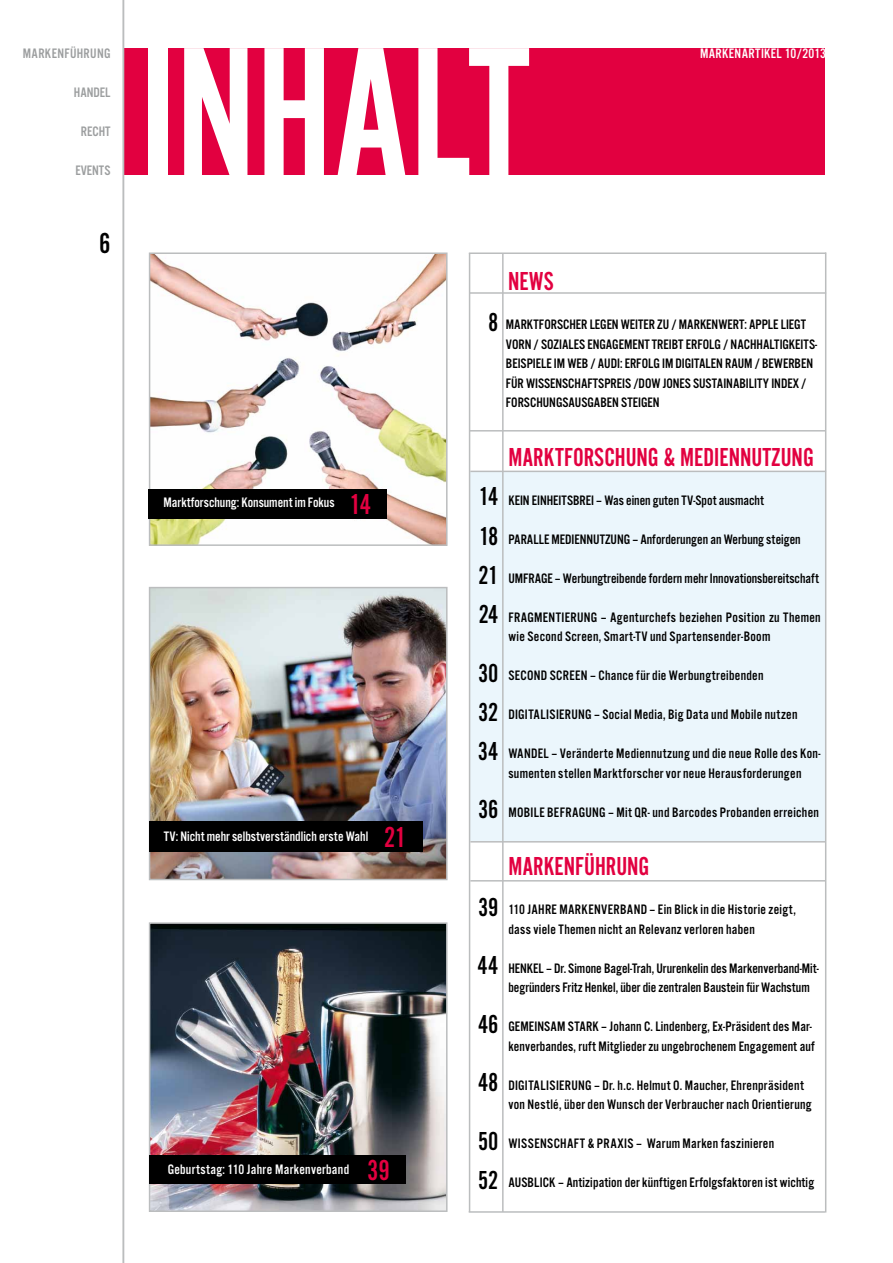
<style>
.page{position:relative;width:893px;height:1263px;background:#fff}
.page>*{position:absolute;margin:0;border:0;box-sizing:border-box;transform-origin:0 0}
.t1{font:191.1px "Alternate Got No 2 D";color:#fff}
.t2{font:30px "Alternate Got No 2 D";color:#000}
.t3{font:27px "Alternate Got No 2 D";color:#e20040}
.t4{font:27px/58.5px "Alternate Got No 2 D";color:#000;text-align:justify}
.t5{font:14.25px/19.5px "Alternate Got No 3 D";letter-spacing:.02em;color:#000}
.t6{font:14.25px/19.5px "Alternate Got No 3 D";color:#000}
.t7{font:14.25px "Alternate Got No 3 D";color:#fff}
.t8{font:14.25px "Alternate Got No 3 D";letter-spacing:.02em;color:#fff}
.t9{font:14.25px "Alternate Got No 3 D";letter-spacing:.01em;color:#9c9e9f}
.s1{font-family:"Alternate Got No 2 D";font-size:30px;color:#e20040}
</style>
<div class="page">
<div style="left:123px;top:48px;width:702px;height:127px;background:#e20040"></div>
<div style="left:469px;top:472px;width:356px;height:369px;background:#ebf6fc"></div>
<img style="left:152px;top:925px;width:293px;height:284px">
<div style="left:149px;top:922px;width:299px;height:290px;border:2px solid #bbbdbe"></div>
<img style="left:152px;top:255px;width:293px;height:288px">
<div style="left:149px;top:252px;width:299px;height:294px;border:2px solid #bbbdbe"></div>
<img style="left:152px;top:590px;width:293px;height:287px">
<div style="left:149px;top:587px;width:299px;height:293px;border:2px solid #bbbdbe"></div>
<div style="left:149px;top:489px;width:238px;height:30px;background:#000"></div>
<hr style="left:470px;top:292px;width:356px;height:2px;background:#bbbdbe">
<hr style="left:470px;top:880px;width:356px;height:1px;background:#bbbdbe">
<hr style="left:470px;top:841px;width:356px;height:1px;background:#bbbdbe">
<hr style="left:469px;top:1211px;width:356px;height:2px;background:#bbbdbe">
<hr style="left:469px;top:252px;width:357px;height:2px;background:#bbbdbe">
<hr style="left:469px;top:253px;width:1px;height:959px;background:#bbbdbe">
<hr style="left:470px;top:430px;width:356px;height:1px;background:#bbbdbe">
<hr style="left:470px;top:471px;width:356px;height:1px;background:#bbbdbe">
<hr style="left:502px;top:253px;width:2px;height:959px;background:#bbbdbe">
<div style="left:149px;top:1155px;width:257px;height:29px;background:#000"></div>
<div style="left:149px;top:821px;width:273px;height:31px;background:#000"></div>
<hr style="left:123px;top:0;width:1px;height:1263px;background:#bbbdbe">
<hr style="left:825px;top:252px;width:1px;height:960px;background:#bbbdbe">
<p class="t9" style="left:23px;top:46px;width:89px">MARKENFÜHRUNG</p>
<p class="t9" style="left:74px;top:85px;width:38px">HANDEL</p>
<p class="t9" style="left:81px;top:124px;width:31px">RECHT</p>
<p class="t9" style="left:75px;top:163px;width:37px">EVENTS</p>
<h2 class="t2" style="left:99px;top:227px;width:13px">6</h2>
<h1 class="t1" style="left:139px;top:14px;width:392px">INHALT</h1>
<p class="t7" style="left:700px;top:46px;width:8px">markenart</p>
<p class="t7" style="left:761px;top:46px;width:66px">ikel 10/2013</p>
<p class="t7" style="left:164px;top:495px;width:209px">Marktforschung: Konsument im Fokus <span class="s1">14</span></p>
<p class="t7" style="left:164px;top:829px;width:244px">TV: Nicht mehr selbstverständlich erste Wahl <span class="s1">21</span></p>
<p class="t8" style="left:168px;top:1162px;width:224px">Geburtstag: 110 Jahre Markenverband <span class="s1">39</span></p>
<h3 class="t4" style="left:488px;top:293px;width:12px">8</h3>
<h3 class="t3" style="left:508px;top:267px;width:47px">NEWS</h3>
<p class="t5" style="left:506px;top:315px;width:16px">Marktforscher</p>
<p class="t5" style="left:590px;top:315px;width:7px">legen</p>
<p class="t5" style="left:621px;top:315px;width:74px">weiter zu / Markenwert</p>
<p class="t5" style="left:744px;top:315px;width:18px">: Apple</p>
<p class="t5" style="left:781px;top:315px;width:15px">liegt</p>
<p class="t5" style="left:506px;top:334px;width:8px">vorn</p>
<p class="t5" style="left:534px;top:334px;width:36px">/ Soziales</p>
<p class="t5" style="left:587px;top:334px;width:13px">Engagement</p>
<p class="t5" style="left:652px;top:334px;width:46px">treibt Erfolg</p>
<p class="t5" style="left:723px;top:334px;width:22px">/ Nachhalt</p>
<p class="t5" style="left:780px;top:334px;width:39px">igkeits-</p>
<p class="t6" style="left:506px;top:354px;width:131px">beispiele im Web / Audi: Erfolg</p>
<p class="t5" style="left:662px;top:354px;width:39px">im digitalen</p>
<p class="t5" style="left:725px;top:354px;width:45px">Raum / Bewer</p>
<p class="t5" style="left:795px;top:354px;width:13px">ben</p>
<p class="t5" style="left:506px;top:373px;width:40px">für Wissenschaftspre</p>
<p class="t5" style="left:622px;top:373px;width:52px">is /Dow Jones</p>
<p class="t5" style="left:693px;top:373px;width:13px">Susta</p>
<p class="t6" style="left:723px;top:373px;width:55px">inability Index</p>
<p class="t5" style="left:801px;top:373px;width:7px">/</p>
<p class="t5" style="left:506px;top:393px;width:13px">Forschungsausga</p>
<p class="t5" style="left:600px;top:393px;width:48px">ben steigen</p>
<h3 class="t4" style="left:478px;top:476px;width:22px;line-height:39.5px">14<br>18<br>21<br>24</h3>
<h3 class="t4" style="left:478px;top:653px;width:22px;line-height:39px">30<br>32<br>34</h3>
<h3 class="t4" style="left:478px;top:780px;width:22px">36</h3>
<h3 class="t4" style="left:478px;top:877px;width:22px">39<br>44<br>46<br>48<br>50</h3>
<h3 class="t4" style="left:478px;top:1150px;width:22px">52</h3>
<h3 class="t3" style="left:508px;top:443px;width:307px">MARKTFORSCHUNG &amp; MEDIENNUTZUNG</h3>
<p class="t6" style="left:508px;top:490px;width:257px">Kein einheitsbrei – Was einen guten TV-Spot ausmacht</p>
<p class="t6" style="left:508px;top:529px;width:294px">PARALLE MEDIENNUTZUNG – Anforderungen an Werbung steigen</p>
<p class="t6" style="left:508px;top:568px;width:312px">UMFRAGE – Werbungtreibende fordern mehr Innovationsbereitschaft</p>
<p class="t5" style="left:508px;top:607px;width:314px">FRAGMENTIERUNG – Agenturchefs beziehen Position zu Themen wie Second Screen, Smart-TV und Spartensender-Boom</p>
<p class="t5" style="left:508px;top:666px;width:257px">SECOND SCREEN – Chance für die Werbungtreibenden</p>
<p class="t5" style="left:508px;top:705px;width:291px">DIGITALISIERUNG – Social Media, Big Data und Mobile nutzen</p>
<p class="t5" style="left:508px;top:744px;width:314px">WANDEL – Veränderte Mediennutzung und die neue Rolle des Kon&shy;sumenten stellen Marktforscher vor neue Herausforderungen</p>
<p class="t5" style="left:508px;top:802px;width:312px">MOBILE BEFRAGUNG – Mit QR- und Barcodes Probanden erreichen</p>
<h3 class="t3" style="left:508px;top:852px;width:143px">MARKENFÜHRUNG</h3>
<p class="t5" style="left:508px;top:900px;width:289px">110 JAHRE MARKENVERBAND – Ein Blick in die Historie zeigt, dass viele Themen nicht an Relevanz verloren haben</p>
<p class="t6" style="left:508px;top:958px;width:312px">HENKEL – Dr. Simone Bagel-Trah, Ururenkelin des Markenverband-Mit&shy;begründers Fritz Henkel, über die zentralen Baustein für Wachstum</p>
<p class="t5" style="left:508px;top:1017px;width:308px">GEMEINSAM STARK – Johann C. Lindenberg, Ex-Präsident des Mar&shy;kenverbandes, ruft Mitglieder zu ungebrochenem Engagement auf</p>
<p class="t5" style="left:508px;top:1075px;width:305px">DIGITALISIERUNG – Dr. h.c. Helmut O. Maucher, Ehrenpräsident von Nestlé, über den Wunsch der Verbraucher nach Orientierung</p>
<p class="t5" style="left:508px;top:1134px;width:267px">WISSENSCHAFT &amp; PRAXIS – Warum Marken faszinieren</p>
<p class="t5" style="left:508px;top:1173px;width:307px">AUSBLICK – Antizipation der künftigen Erfolgsfaktoren ist wichtig</p>
</div>
